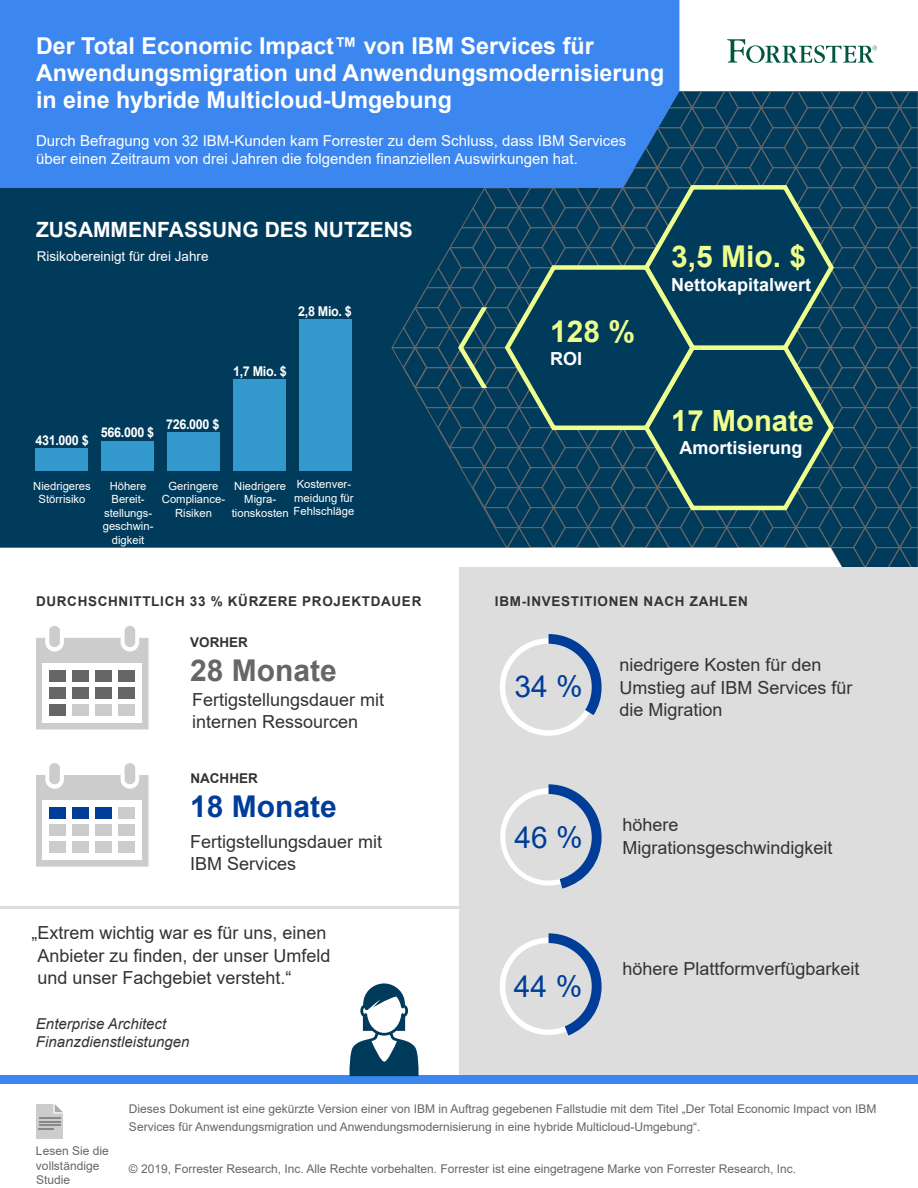
<style>
.page{position:relative;width:918px;height:1188px;background:#fff}
.page>*{position:absolute;margin:0;border:0;box-sizing:border-box;transform-origin:0 0}
.t1{font:700 30px "Arial";color:#eeff8e}
.t2{font:30px "Arial";color:#003d99}
.t3{font:700 30px "Arial";color:#666}
.t4{font:700 30px "Arial";color:#003d99}
.t5{font:700 29.25px "Arial";color:#eeff8e}
.t6{font:700 23.25px/27px "Arial";color:#fff}
.t7{font:700 21px "Arial";color:#fff}
.t8{font:18px/22.5px "Arial";color:#333}
.t9{font:700 18px "Arial";color:#fff}
.t10{font:15px/18px "Arial";color:#fff}
.t11{font:italic 15px/18px "Arial";color:#333}
.t12{font:700 13.5px "Arial";letter-spacing:.05em;color:#333}
.t13{font:700 13.5px "Arial";letter-spacing:-.025em;color:#fff;scale:.93 1}
.t14{font:13.5px "Arial";color:#fff}
.t15{font:700 13.5px "Arial";color:#333}
.t16{font:12px/14.4px "Arial";color:#666}
.t17{font:11.25px/13.5px "Arial";color:#fff;text-align:center}
</style>
<div class="page">
<div style="left:0;top:92px;width:918px;height:990px;background:#003b5c"></div>
<div style="left:0;top:548px;width:459px;height:527px;background:#fff"></div>
<div style="left:0;top:0;width:679px;height:188px;background:#3c87ef"></div>
<svg style="left:727px;top:39px;width:150px;height:24px"></svg>
<div style="left:459px;top:568px;width:459px;height:515px;background:#ddd"></div>
<div style="left:0;top:1075px;width:918px;height:9px;background:#3c87ef"></div>
<div style="left:299px;top:319px;width:52px;height:152px;background:#39c"></div>
<div style="left:233px;top:379px;width:53px;height:92px;background:#39c"></div>
<div style="left:167px;top:433px;width:53px;height:38px;background:#39c"></div>
<div style="left:101px;top:441px;width:53px;height:30px;background:#39c"></div>
<div style="left:36px;top:448px;width:52px;height:23px;background:#39c"></div>
<svg style="left:36px;top:638px;width:112px;height:91px;background:#cfcfcf"></svg>
<div style="left:49px;top:626px;width:11px;height:21px;background:#ccc;border-radius:5px"></div>
<div style="left:125px;top:626px;width:10px;height:21px;background:#ccc;border-radius:5px"></div>
<div style="left:43px;top:663px;width:99px;height:60px;background:#fff"></div>
<div style="left:49px;top:670px;width:17px;height:12px;background:#666"></div>
<div style="left:72px;top:670px;width:17px;height:12px;background:#666"></div>
<div style="left:49px;top:687px;width:17px;height:12px;background:#666"></div>
<div style="left:72px;top:687px;width:17px;height:12px;background:#666"></div>
<div style="left:49px;top:704px;width:17px;height:12px;background:#666"></div>
<div style="left:72px;top:704px;width:17px;height:12px;background:#ccc"></div>
<div style="left:95px;top:670px;width:17px;height:12px;background:#666"></div>
<div style="left:95px;top:687px;width:17px;height:12px;background:#666"></div>
<div style="left:95px;top:704px;width:17px;height:12px;background:#ccc"></div>
<div style="left:118px;top:670px;width:17px;height:12px;background:#666"></div>
<div style="left:118px;top:687px;width:17px;height:12px;background:#666"></div>
<div style="left:118px;top:704px;width:17px;height:12px;background:#ccc"></div>
<svg style="left:36px;top:775px;width:112px;height:92px;background:#d0d0d0"></svg>
<div style="left:49px;top:763px;width:11px;height:21px;background:#ccc;border-radius:5px"></div>
<div style="left:125px;top:763px;width:10px;height:21px;background:#ccc;border-radius:5px"></div>
<div style="left:43px;top:800px;width:99px;height:60px;background:#fff"></div>
<div style="left:49px;top:807px;width:17px;height:12px;background:#003d99"></div>
<div style="left:72px;top:807px;width:17px;height:12px;background:#003d99"></div>
<div style="left:49px;top:824px;width:17px;height:12px;background:#ccc"></div>
<div style="left:72px;top:824px;width:17px;height:12px;background:#ccc"></div>
<div style="left:49px;top:841px;width:17px;height:12px;background:#ccc"></div>
<div style="left:72px;top:841px;width:17px;height:12px;background:#ccc"></div>
<div style="left:95px;top:807px;width:17px;height:12px;background:#003d99"></div>
<div style="left:95px;top:824px;width:17px;height:12px;background:#ccc"></div>
<div style="left:95px;top:841px;width:17px;height:12px;background:#ccc"></div>
<div style="left:118px;top:807px;width:17px;height:12px;background:#ccc"></div>
<div style="left:118px;top:824px;width:17px;height:12px;background:#ccc"></div>
<div style="left:118px;top:841px;width:17px;height:12px;background:#ccc"></div>
<svg style="left:350px;top:983px;width:69px;height:93px"></svg>
<hr style="left:0;top:906px;width:460px;height:3px;background:#ddd">
<div style="left:500px;top:638px;width:97px;height:98px;background:#fff;border-radius:50%"></div>
<svg style="left:549px;top:634px;width:53px;height:81px"></svg>
<div style="left:505px;top:644px;width:87px;height:86px;background:#ddd;border-radius:50%"></div>
<div style="left:500px;top:788px;width:98px;height:98px;background:#fff;border-radius:50%"></div>
<svg style="left:549px;top:784px;width:53px;height:105px"></svg>
<div style="left:505px;top:794px;width:87px;height:87px;background:#ddd;border-radius:50%"></div>
<div style="left:500px;top:938px;width:97px;height:97px;background:#fff;border-radius:50%"></div>
<svg style="left:549px;top:933px;width:53px;height:103px"></svg>
<div style="left:505px;top:943px;width:87px;height:87px;background:#ddd;border-radius:50%"></div>
<svg style="left:36px;top:1104px;width:27px;height:35px"></svg>
<svg style="left:392px;top:91px;width:526px;height:478px"></svg>
<h3 class="t6" style="left:36px;top:33px;width:630px">Der Total Economic Impact™ von IBM Services für<br>Anwendungsmigration und Anwendungsmodernisierung in eine hybride Multicloud-Umgebung</h3>
<p class="t10" style="left:36px;top:132px;width:592px">Durch Befragung von 32 IBM-Kunden kam Forrester zu dem Schluss, dass IBM Services über einen Zeitraum von drei Jahren die folgenden finanziellen Auswirkungen hat.</p>
<h3 class="t7" style="left:36px;top:215px;width:378px">ZUSAMMENFASSUNG DES NUTZENS</h3>
<p class="t14" style="left:37px;top:247px;width:173px">Risikobereinigt für drei Jahre</p>
<p class="t13" style="left:298px;top:302px;width:59px">2,8 Mio. $</p>
<p class="t13" style="left:233px;top:362px;width:59px">1,7 Mio. $</p>
<p class="t13" style="left:35px;top:430px;width:59px">431.000 $</p>
<p class="t13" style="left:101px;top:423px;width:59px">566.000 $</p>
<p class="t13" style="left:166px;top:414px;width:59px">726.000 $</p>
<p class="t17" style="left:33px;top:479px;width:59px">Niedrigeres<br>Störrisiko</p>
<p class="t17" style="left:103px;top:479px;width:52px">Höhere<br>Bereit&shy;stellungs&shy;geschwin&shy;digkeit</p>
<p class="t17" style="left:232px;top:479px;width:58px">Niedrigere<br>Migra&shy;tionskosten</p>
<p class="t17" style="left:294px;top:477px;width:62px;text-align:left">Kostenver&shy;meidung für<br>Fehlschläge</p>
<p class="t17" style="left:162px;top:479px;width:65px">Geringere<br>Compliance-<br>Risiken</p>
<p class="t12" style="left:36px;top:591px;width:387px">DURCHSCHNITTLICH 33 % KÜRZERE PROJEKTDAUER</p>
<p class="t12" style="left:190px;top:633px;width:59px">VORHER</p>
<h1 class="t3" style="left:190px;top:649px;width:148px">28 Monate</h1>
<h3 class="t8" style="left:192px;top:689px;width:194px;line-height:21.6px">Fertigstellungsdauer mit internen Ressourcen</h3>
<p class="t15" style="left:190px;top:769px;width:69px">NACHHER</p>
<h1 class="t4" style="left:190px;top:785px;width:148px">18 Monate</h1>
<h3 class="t8" style="left:190px;top:831px;width:194px;line-height:21.6px">Fertigstellungsdauer mit<br>IBM Services</h3>
<h3 class="t8" style="left:38px;top:921px;width:295px;text-indent:-6px">„Extrem wichtig war es für uns, einen<br>Anbieter zu finden, der unser Umfeld und unser Fachgebiet versteht.“</h3>
<p class="t11" style="left:36px;top:1015px;width:155px">Enterprise Architect<br>Finanzdienstleistungen</p>
<h1 class="t1" style="left:671px;top:235px;width:137px">3,5 Mio. $</h1>
<h1 class="t1" style="left:550px;top:310px;width:87px">128 %</h1>
<h3 class="t9" style="left:550px;top:346px;width:34px">ROI</h3>
<h3 class="t9" style="left:671px;top:272px;width:142px">Nettokapitalwert</h3>
<h2 class="t5" style="left:671px;top:400px;width:145px">17 Monate</h2>
<h3 class="t9" style="left:679px;top:435px;width:125px">Amortisierung</h3>
<p class="t12" style="left:495px;top:591px;width:254px">IBM-INVESTITIONEN NACH ZAHLEN</p>
<h1 class="t2" style="left:514px;top:666px;width:70px">34 %</h1>
<h3 class="t8" style="left:619px;top:653px;width:235px">niedrigere Kosten für den<br>Umstieg auf IBM Services für die Migration</h3>
<h1 class="t2" style="left:514px;top:817px;width:70px">46 %</h1>
<h3 class="t8" style="left:622px;top:814px;width:58px">höhere</h3>
<h3 class="t8" style="left:622px;top:836px;width:212px">Migrationsgeschwindigkeit</h3>
<h1 class="t2" style="left:514px;top:965px;width:70px">44 %</h1>
<h3 class="t8" style="left:622px;top:958px;width:239px">höhere Plattformverfügbarkeit</h3>
<p class="t16" style="left:36px;top:1144px;width:74px">Lesen Sie die vollständige<br>Studie</p>
<p class="t16" style="left:129px;top:1099px;width:749px;line-height:18px">Dieses Dokument ist eine gekürzte Version einer von IBM in Auftrag gegebenen Fallstudie mit dem Titel „Der Total Economic Impact von IBM<br>Services für Anwendungsmigration und Anwendungsmodernisierung in eine hybride Multicloud-Umgebung“.</p>
<p class="t16" style="left:129px;top:1162px;width:669px">© 2019, Forrester Research, Inc. Alle Rechte vorbehalten. Forrester ist eine eingetragene Marke von Forrester Research, Inc.</p>
</div>
